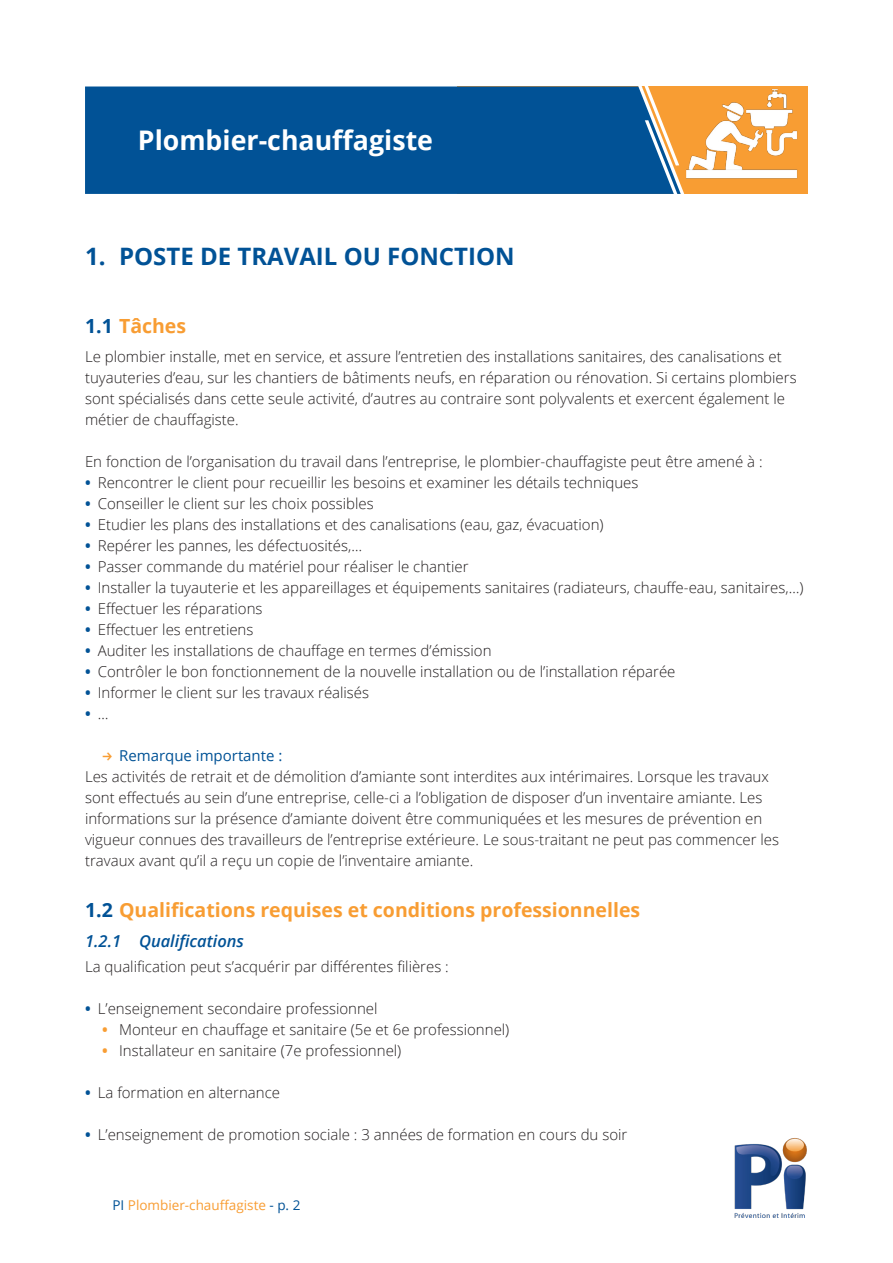
<style>
.page{position:relative;width:893px;height:1263px;background:#fff}
.page>*{position:absolute;margin:0;border:0;box-sizing:border-box;transform-origin:0 0}
.t1{font:700 27px "Open Sans";color:#fff}
.titel_1{font:700 24px "Open Sans";color:#015296}
.Titel_1_1{font:700 19.5px "Open Sans";color:#f89d33}
.Titel_1_1_1{font:italic 600 16.5px "Open Sans";color:#015296}
.Body{font:300 15px/21px "Open Sans";color:#231f20}
.t2{font:15px "Open Sans";color:#015296}
.t3{font:700 15px "Open Sans";color:#015296}
.t4{font:13.5px "Open Sans";color:#f89d33}
.s1{color:#015296}
.s2{font-weight:700;color:#015296}
.s3{font-weight:300;color:#231f20}
.s4{font-weight:700;color:#f89d33}
</style>
<div class="page">
<div style="left:457px;top:87px;width:351px;height:107px;background:#f89d33"></div>
<div style="left:85px;top:87px;width:553px;height:107px;background:#015296"></div>
<svg style="left:638px;top:86px;width:49px;height:108px"></svg>
<img style="left:734px;top:1138px;width:73px;height:80px">
<img style="left:683px;top:87px;width:115px;height:96px">
<h1 class="t1" style="left:138px;top:121px;width:297px">Plombier-chauffagiste</h1>
<p class="titel_1" style="left:85px;top:239px;width:431px">1. POSTE DE TRAVAIL OU FONCTION</p>
<p class="Titel_1_1" style="left:85px;top:312px;width:103px"><span class="s1">1.1</span> Tâches</p>
<p class="Body" style="left:85px;top:346px;width:713px">Le plombier installe, met en service, et assure l’entretien des installations sanitaires, des canalisations et tuyauteries d’eau, sur les chantiers de bâtiments neufs, en réparation ou rénovation. Si certains plombiers sont spécialisés dans cette seule activité, d’autres au contraire sont polyvalents et exercent également le métier de chauffagiste.</p>
<p class="Body" style="left:85px;top:451px;width:679px">En fonction de l’organisation du travail dans l’entreprise, le plombier-chauffagiste peut être amené à :</p>
<p class="Body" style="left:85px;top:472px;width:555px"><span class="s2">•</span> Rencontrer le client pour recueillir les besoins et examiner les détails techniques</p>
<p class="Body" style="left:85px;top:493px;width:290px"><span class="s2">•</span> Conseiller le client sur les choix possibles</p>
<p class="Body" style="left:85px;top:514px;width:520px"><span class="s2">•</span> Etudier les plans des installations et des canalisations (eau, gaz, évacuation)</p>
<p class="Body" style="left:85px;top:535px;width:279px"><span class="s2">•</span> Repérer les pannes, les défectuosités,…</p>
<p class="Body" style="left:85px;top:556px;width:385px"><span class="s2">•</span> Passer commande du matériel pour réaliser le chantier</p>
<p class="Body" style="left:85px;top:577px;width:720px"><span class="s2">•</span> Installer la tuyauterie et les appareillages et équipements sanitaires (radiateurs, chauffe-eau, sanitaires,…)</p>
<p class="Body" style="left:85px;top:598px;width:179px"><span class="s2">•</span> Effectuer les réparations</p>
<p class="Body" style="left:85px;top:619px;width:170px"><span class="s2">•</span> Effectuer les entretiens</p>
<p class="Body" style="left:85px;top:640px;width:408px"><span class="s2">•</span> Auditer les installations de chauffage en termes d’émission</p>
<p class="Body" style="left:85px;top:661px;width:592px"><span class="s2">•</span> Contrôler le bon fonctionnement de la nouvelle installation ou de l’installation réparée</p>
<p class="Body" style="left:85px;top:682px;width:286px"><span class="s2">•</span> Informer le client sur les travaux réalisés</p>
<p class="t3" style="left:85px;top:703px;width:25px">• <span class="s3">…</span></p>
<p class="t2" style="left:119px;top:746px;width:165px">Remarque importante :</p>
<p class="Body" style="left:85px;top:766px;width:696px">Les activités de retrait et de démolition d’amiante sont interdites aux intérimaires. Lorsque les travaux sont effectués au sein d’une entreprise, celle-ci a l’obligation de disposer d’un inventaire amiante. Les informations sur la présence d’amiante doivent être communiquées et les mesures de prévention en vigueur connues des travailleurs de l’entreprise extérieure. Le sous-traitant ne peut pas commencer les travaux avant qu’il a reçu un copie de l’inventaire amiante.</p>
<p class="Titel_1_1" style="left:85px;top:896px;width:557px"><span class="s1">1.2</span> Qualifications requises et conditions professionnelles</p>
<p class="Titel_1_1_1" style="left:85px;top:929px;width:160px">1.2.1 Qualifications</p>
<p class="Body" style="left:85px;top:955px;width:365px">La qualification peut s’acquérir par différentes filières :</p>
<p class="Body" style="left:85px;top:997px;width:294px"><span class="s2">•</span> L’enseignement secondaire professionnel</p>
<p class="Body" style="left:102px;top:1018px;width:409px"><span class="s4">•</span> Monteur en chauffage et sanitaire (5e et 6e professionnel)</p>
<p class="Body" style="left:102px;top:1039px;width:301px"><span class="s4">•</span> Installateur en sanitaire (7e professionnel)</p>
<p class="Body" style="left:85px;top:1081px;width:197px"><span class="s2">•</span> La formation en alternance</p>
<p class="Body" style="left:85px;top:1123px;width:544px"><span class="s2">•</span> L’enseignement de promotion sociale : 3 années de formation en cours du soir</p>
<p class="t4" style="left:112px;top:1196px;width:189px"><span class="s1">PI</span> Plombier-chauffagiste <span class="s1">- p. 2</span></p>
</div>
